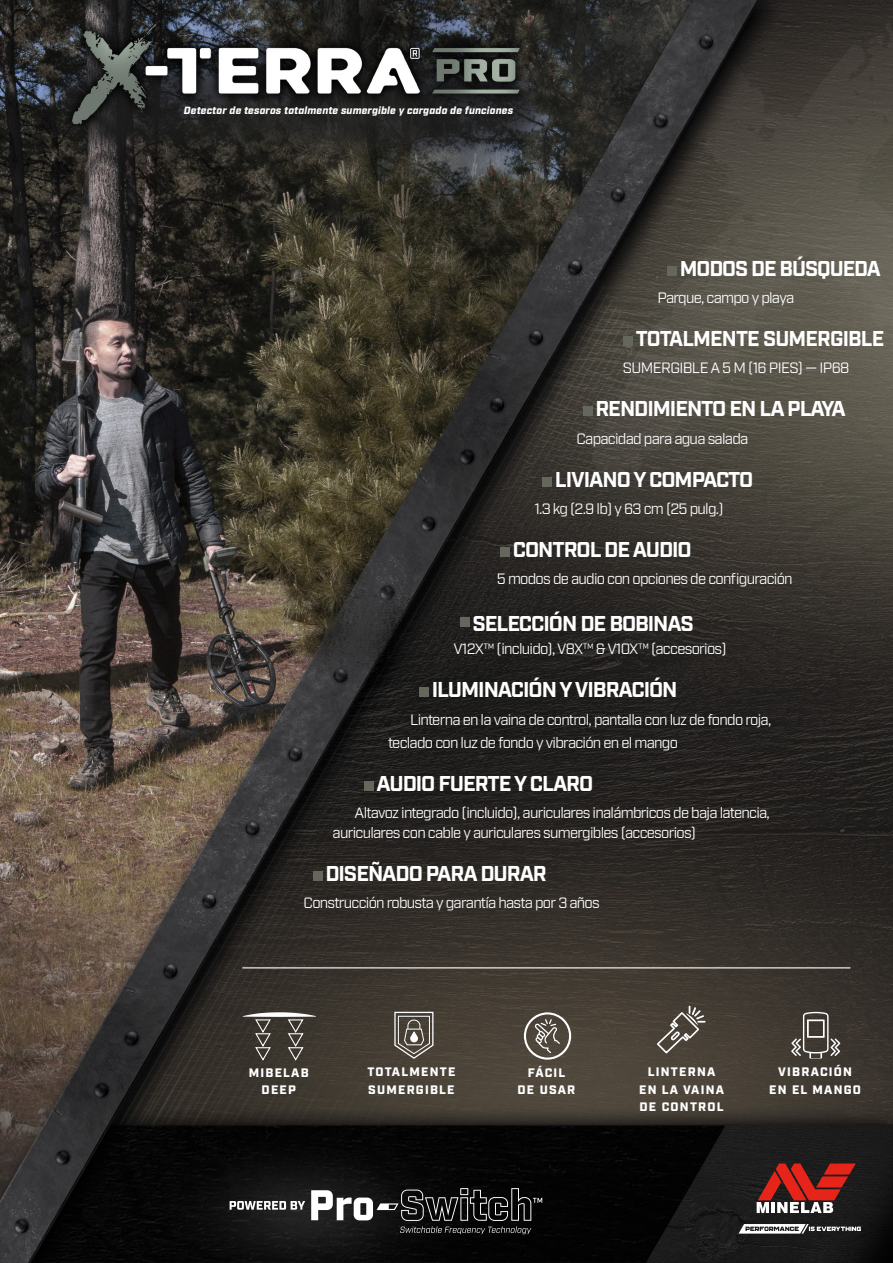
<style>
.page{position:relative;width:893px;height:1263px;background:#fff}
.page>*{position:absolute;margin:0;border:0;box-sizing:border-box;transform-origin:0 0}
.t1{font:700 21.45px "Industry";letter-spacing:-.05em;color:#fff}
.t2{font:15px/23.4px "Industry";letter-spacing:-.05em;color:#fff}
.t3{font:900 12.3px/17.2px "Industry";letter-spacing:.1em;color:#fff;text-align:center}
.t4{font:italic 900 10.5px "Industry";letter-spacing:.015em;color:#fff}
</style>
<div class="page">
<img style="left:0;top:0;width:893px;height:1263px">
<div style="left:667px;top:266px;width:10px;height:10px;background:#65665c"></div>
<div style="left:623px;top:336px;width:10px;height:10px;background:#65665c"></div>
<div style="left:583px;top:407px;width:9px;height:9px;background:#65665c"></div>
<div style="left:542px;top:477px;width:10px;height:10px;background:#65665c"></div>
<div style="left:500px;top:547px;width:10px;height:10px;background:#65665c"></div>
<div style="left:460px;top:617px;width:9px;height:10px;background:#65665c"></div>
<div style="left:419px;top:687px;width:10px;height:10px;background:#65665c"></div>
<div style="left:364px;top:781px;width:9px;height:10px;background:#65665c"></div>
<div style="left:313px;top:871px;width:9px;height:10px;background:#65665c"></div>
<svg style="left:524px;top:1012px;width:47px;height:48px;background:#716b63"></svg>
<svg style="left:243px;top:1012px;width:73px;height:50px;background:#55514a"></svg>
<svg style="left:394px;top:1011px;width:40px;height:49px;background:#716b64"></svg>
<svg style="left:791px;top:1011px;width:49px;height:48px;background:#615c56"></svg>
<svg style="left:655px;top:1006px;width:51px;height:49px;background:#625b53"></svg>
<hr style="left:242px;top:967px;width:608px;height:1px;background:#fff">
<svg style="left:311px;top:1188px;width:231px;height:46px;background:#3a3a3a"></svg>
<svg style="left:230px;top:1201px;width:75px;height:8px"></svg>
<svg style="left:757px;top:1163px;width:99px;height:50px;background:#863833"></svg>
<svg style="left:739px;top:1224px;width:122px;height:9px"></svg>
<img style="left:60px;top:14px;width:472px;height:121px">
<p class="t4" style="left:184px;top:104px;width:331px">Detector de tesoros totalmente sumergible y cargado de funciones</p>
<p class="t1" style="left:680px;top:256px;width:203px">MODOS DE BÚSQUEDA</p>
<p class="t2" style="left:657px;top:287px;width:138px">Parque, campo y playa</p>
<p class="t1" style="left:636px;top:326px;width:250px">TOTALMENTE SUMERGIBLE</p>
<p class="t2" style="left:623px;top:357px;width:228px">SUMERGIBLE A 5 M (16 PIES) — IP68</p>
<p class="t1" style="left:595px;top:396px;width:252px">RENDIMIENTO EN LA PLAYA</p>
<p class="t2" style="left:576px;top:427px;width:173px">Capacidad para agua salada</p>
<p class="t1" style="left:555px;top:466px;width:200px">LIVIANO Y COMPACTO</p>
<p class="t2" style="left:534px;top:497px;width:191px">1.3 kg (2.9 lb) y 63 cm (25 pulg.)</p>
<p class="t1" style="left:513px;top:536px;width:180px">CONTROL DE AUDIO</p>
<p class="t2" style="left:497px;top:567px;width:297px">5 modos de audio con opciones de configuración</p>
<p class="t1" style="left:472px;top:611px;width:223px">SELECCIÓN DE BOBINAS</p>
<p class="t2" style="left:453px;top:638px;width:275px">V12X™ (incluido), V8X™ &amp; V10X™ (accesorios)</p>
<p class="t1" style="left:432px;top:677px;width:247px">ILUMINACIÓN Y VIBRACIÓN</p>
<p class="t2" style="left:388px;top:708px;width:385px;text-indent:22px">Linterna en la vaina de control, pantalla con luz de fondo roja, teclado con luz de fondo y vibración en el mango</p>
<p class="t1" style="left:376px;top:770px;width:218px">AUDIO FUERTE Y CLARO</p>
<p class="t2" style="left:333px;top:803px;width:439px;line-height:19.6px;text-indent:22px">Altavoz integrado (incluido), auriculares inalámbricos de baja latencia, auriculares con cable y auriculares sumergibles (accesorios)</p>
<p class="t1" style="left:325px;top:860px;width:223px">DISEÑADO PARA DURAR</p>
<p class="t2" style="left:304px;top:891px;width:298px">Construcción robusta y garantía hasta por 3 años</p>
<p class="t3" style="left:367px;top:1064px;width:90px;text-align:left">TOTALMENTE<br>SUMERGIBLE</p>
<p class="t3" style="left:639px;top:1064px;width:86px">LINTERNA<br>EN LA VAINA<br>DE CONTROL</p>
<p class="t3" style="left:769px;top:1064px;width:93px">VIBRACIÓN<br>EN EL MANGO</p>
<p class="t3" style="left:249px;top:1065px;width:61px">MIBELAB<br>DEEP</p>
<p class="t3" style="left:517px;top:1065px;width:59px">FÁCIL<br>DE USAR</p>
</div>
